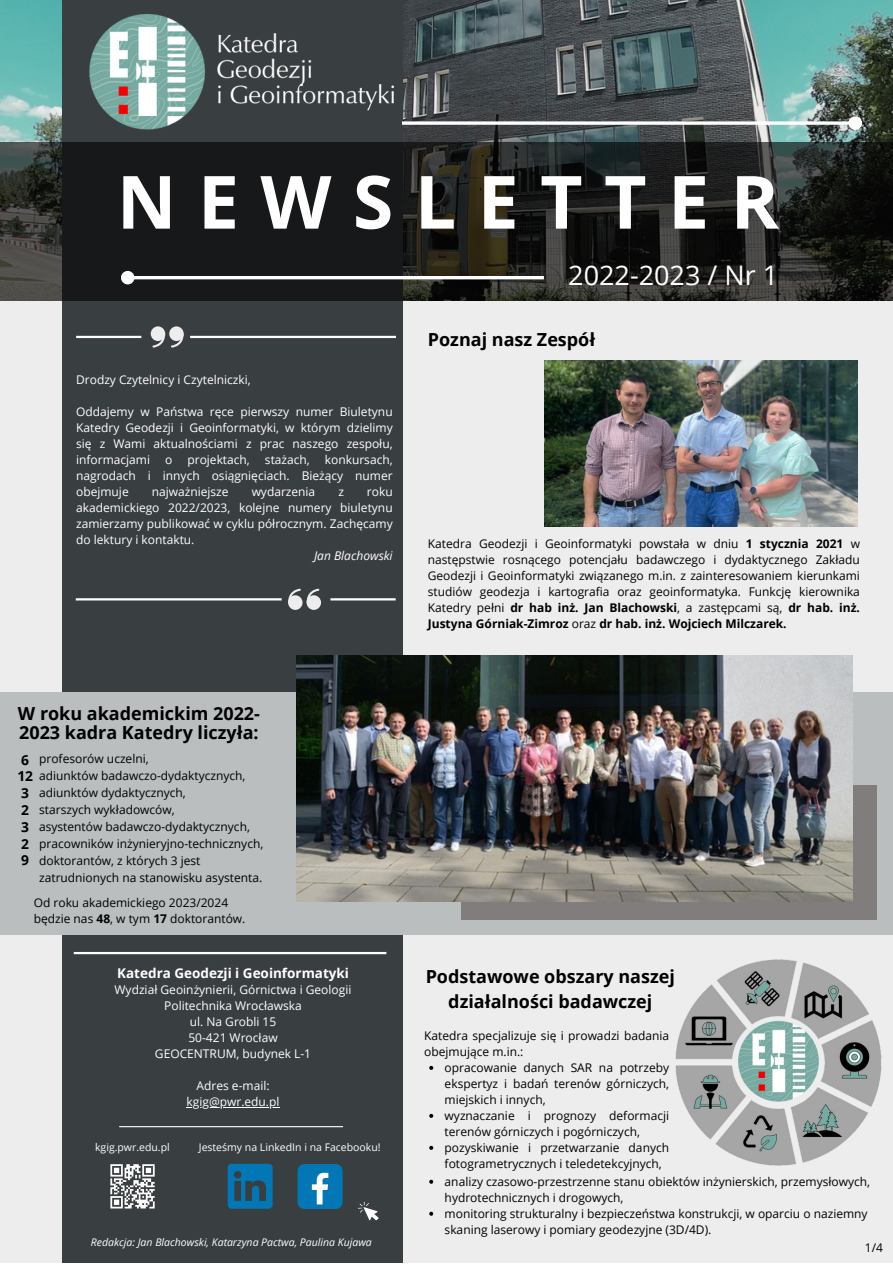
<style>
.page{position:relative;width:893px;height:1264px;background:#fff}
.page>*{position:absolute;margin:0;border:0;box-sizing:border-box;transform-origin:0 0}
.t1{font:700 73.5px "Open Sans";letter-spacing:.29em;color:#fff}
.t2{font:27px "Open Sans";color:#fff}
.t3{font:700 18px/19px "Open Sans";color:#000}
.t4{font:700 13.8px "Open Sans";color:#000}
.t5{font:700 13.5px "Open Sans";color:#fff}
.t6{font:12px/16px "Open Sans";color:#000}
.t7{font:12px/16px "Open Sans";color:#fff;text-align:justify}
.t8{font:italic 12px "Open Sans";color:#fff}
.t9{font:italic 10.5px "Open Sans";color:#fff}
.t10{font:10.5px "Open Sans";color:#fff}
.s1{font-weight:700}
</style>
<div class="page">
<div style="left:0;top:0;width:892px;height:1262px;background:#ededed"></div>
<img style="left:0;top:0;width:892px;height:142px">
<div style="left:62px;top:0;width:340px;height:1262px;background:#393e40"></div>
<svg style="left:0;top:142px;width:892px;height:158px;background:#1e201e"></svg>
<svg style="left:402px;top:121px;width:446px;height:4px;background:#e3e4e4"></svg>
<div style="left:850px;top:118px;width:10px;height:10px;background:#fff;border-radius:50%"></div>
<div style="left:848px;top:116px;width:13px;height:14px;border:3px solid #fff;border-radius:50%"></div>
<hr style="left:134px;top:276px;width:410px;height:3px;background:#fff">
<div style="left:123px;top:272px;width:10px;height:11px;background:#fff;border-radius:50%"></div>
<div style="left:121px;top:271px;width:13px;height:13px;border:3px solid #fff;border-radius:50%"></div>
<div style="left:0;top:692px;width:892px;height:242px;background:#babebe"></div>
<div style="left:151px;top:326px;width:14px;height:15px;background:#ededed;border-radius:50%"></div>
<svg style="left:152px;top:336px;width:13px;height:12px"></svg>
<div style="left:169px;top:326px;width:15px;height:15px;background:#ededed;border-radius:50%"></div>
<svg style="left:171px;top:333px;width:13px;height:15px"></svg>
<hr style="left:76px;top:336px;width:65px;height:2px;background:#fff">
<hr style="left:190px;top:336px;width:206px;height:2px;background:#fff">
<div style="left:306px;top:595px;width:15px;height:15px;background:#ededed;border-radius:50%"></div>
<div style="left:288px;top:595px;width:14px;height:15px;background:#ededed;border-radius:50%"></div>
<svg style="left:288px;top:588px;width:31px;height:14px"></svg>
<hr style="left:330px;top:598px;width:65px;height:2px;background:#fff">
<hr style="left:76px;top:598px;width:205px;height:2px;background:#fff">
<img style="left:544px;top:361px;width:313px;height:165px">
<div style="left:461px;top:785px;width:415px;height:134px;background:#807d7c"></div>
<img style="left:297px;top:656px;width:555px;height:245px">
<img style="left:89px;top:14px;width:116px;height:115px">
<img style="left:217px;top:33px;width:176px;height:78px">
<img style="left:675px;top:959px;width:207px;height:207px">
<hr style="left:74px;top:951px;width:312px;height:3px;background:#fff">
<svg style="left:228px;top:1163px;width:44px;height:45px"></svg>
<hr style="left:119px;top:1126px;width:224px;height:1px;background:#fff">
<div style="left:297px;top:1163px;width:45px;height:45px;background:#0277b5;border-radius:7px"></div>
<svg style="left:312px;top:1172px;width:16px;height:32px"></svg>
<svg style="left:110px;top:1164px;width:45px;height:44px"></svg>
<svg style="left:358px;top:1201px;width:21px;height:20px"></svg>
<svg style="left:429px;top:1065px;width:4px;height:4px"></svg>
<svg style="left:429px;top:1113px;width:4px;height:4px"></svg>
<svg style="left:429px;top:1145px;width:4px;height:4px"></svg>
<svg style="left:429px;top:1179px;width:4px;height:4px"></svg>
<svg style="left:429px;top:1211px;width:4px;height:4px"></svg>
<hr style="left:186px;top:1107px;width:94px;height:1px;background:#fff">
<p class="t1" style="left:117px;top:150px;width:663px">NEWSLETTER</p>
<p class="t2" style="left:568px;top:257px;width:211px">2022-2023 / Nr 1</p>
<p class="t7" style="left:76px;top:371px;width:176px">Drodzy Czytelnicy i Czytelniczki,</p>
<p class="t7" style="left:76px;top:403px;width:318px">Oddajemy w Państwa ręce pierwszy numer Biuletynu Katedry Geodezji i Geoinformatyki, w którym dzielimy się z Wami aktualnościami z prac naszego zespołu, informacjami</p>
<p class="t7" style="left:76px;top:451px;width:318px;text-indent:249px">konkursach, nagrodach i innych osiągnięciach. Bieżący numer obejmuje</p>
<p class="t7" style="left:165px;top:451px;width:9px">o</p>
<p class="t7" style="left:187px;top:451px;width:64px">projektach,</p>
<p class="t7" style="left:265px;top:451px;width:46px">stażach,</p>
<p class="t7" style="left:76px;top:483px;width:318px;text-indent:291px">roku akademickiego 2022/2023, kolejne numery biuletynu zamierzamy publikować w cyklu półrocznym. Zachęcamy do lektury i kontaktu.</p>
<p class="t8" style="left:314px;top:547px;width:80px">Jan Blachowski</p>
<p class="t7" style="left:152px;top:483px;width:78px">najważniejsze</p>
<p class="t7" style="left:252px;top:483px;width:65px">wydarzenia</p>
<p class="t7" style="left:338px;top:483px;width:7px">z</p>
<p class="t3" style="left:18px;top:703px;width:243px">W roku akademickim 2022-<br>2023 kadra Katedry liczyła:</p>
<p class="t6" style="left:39px;top:750px;width:111px">profesorów uczelni,</p>
<p class="t6" style="left:39px;top:767px;width:208px">adiunktów badawczo-dydaktycznych,</p>
<p class="t6" style="left:39px;top:784px;width:148px">adiunktów dydaktycznych,</p>
<p class="t6" style="left:39px;top:801px;width:137px">starszych wykładowców,</p>
<p class="t6" style="left:39px;top:818px;width:212px">asystentów badawczo-dydaktycznych,</p>
<p class="t6" style="left:39px;top:835px;width:226px">pracowników inżynieryjno-technicznych,</p>
<p class="t6" style="left:39px;top:852px;width:224px;line-height:17px">doktorantów, z których 3 jest zatrudnionych na stanowisku asystenta.</p>
<p class="t4" style="left:21px;top:750px;width:9px">6</p>
<p class="t4" style="left:17px;top:766px;width:17px">12</p>
<p class="t4" style="left:21px;top:783px;width:9px">3</p>
<p class="t4" style="left:21px;top:800px;width:9px">2</p>
<p class="t4" style="left:21px;top:817px;width:9px">3</p>
<p class="t4" style="left:21px;top:833px;width:9px">2</p>
<p class="t4" style="left:21px;top:850px;width:9px">9</p>
<p class="t6" style="left:34px;top:893px;width:213px">Od roku akademickiego 2023/2024 będzie nas <span class="s1">48</span>, w tym <span class="s1">17</span> doktorantów.</p>
<p class="t5" style="left:117px;top:963px;width:233px">Katedra Geodezji i Geoinformatyki</p>
<p class="t7" style="left:114px;top:981px;width:238px">Wydział Geoinżynierii, Górnictwa i Geologii</p>
<p class="t7" style="left:164px;top:997px;width:139px">Politechnika Wrocławska</p>
<p class="t7" style="left:190px;top:1013px;width:88px">ul. Na Grobli 15</p>
<p class="t7" style="left:188px;top:1029px;width:91px">50-421 Wrocław</p>
<p class="t7" style="left:155px;top:1045px;width:158px">GEOCENTRUM, budynek L-1</p>
<p class="t7" style="left:196px;top:1077px;width:74px">Adres e-mail:</p>
<p class="t7" style="left:186px;top:1093px;width:94px">kgig@pwr.edu.pl</p>
<p class="t10" style="left:95px;top:1139px;width:76px">kgig.pwr.edu.pl</p>
<p class="t10" style="left:199px;top:1139px;width:183px">Jesteśmy na LinkedIn i na Facebooku!</p>
<p class="t3" style="left:428px;top:329px;width:169px">Poznaj nasz Zespół</p>
<p class="t6" style="left:428px;top:535px;width:433px;text-align:justify">Katedra Geodezji i Geoinformatyki powstała w dniu <span class="s1">1 stycznia 2021</span> w następstwie rosnącego potencjału badawczego i dydaktycznego Zakładu Geodezji i Geoinformatyki związanego m.in. z zainteresowaniem kierunkami studiów geodezja i kartografia oraz geoinformatyka. Funkcję kierownika Katedry pełni <span class="s1">dr hab inż. Jan Blachowski</span>, a zastępcami są, <span class="s1">dr hab. inż.<br>Justyna Górniak-Zimroz</span> oraz <span class="s1">dr hab. inż. Wojciech Milczarek.</span></p>
<p class="t3" style="left:425px;top:963px;width:251px;line-height:24.8px;text-align:center">Podstawowe obszary naszej działalności badawczej</p>
<p class="t6" style="left:424px;top:1027px;width:246px">Katedra specjalizuje się i prowadzi badania obejmujące m.in.:</p>
<p class="t6" style="left:444px;top:1059px;width:226px;text-align:justify">opracowanie danych SAR na potrzeby ekspertyz i badań terenów górniczych, miejskich i innych,</p>
<p class="t6" style="left:444px;top:1107px;width:226px">wyznaczanie i prognozy deformacji terenów górniczych i pogórniczych,</p>
<p class="t6" style="left:444px;top:1139px;width:226px">pozyskiwanie i przetwarzanie danych fotogrametrycznych i teledetekcyjnych,</p>
<p class="t6" style="left:444px;top:1172px;width:427px">analizy czasowo-przestrzenne stanu obiektów inżynierskich, przemysłowych, hydrotechnicznych i drogowych,</p>
<p class="t6" style="left:444px;top:1204px;width:424px">monitoring strukturalny i bezpieczeństwa konstrukcji, w oparciu o naziemny skaning laserowy i pomiary geodezyjne (3D/4D).</p>
<p class="t9" style="left:91px;top:1234px;width:282px">Redakcja: Jan Blachowski, Katarzyna Pactwa, Paulina Kujawa</p>
<p class="t6" style="left:864px;top:1239px;width:20px">1/4</p>
</div>
